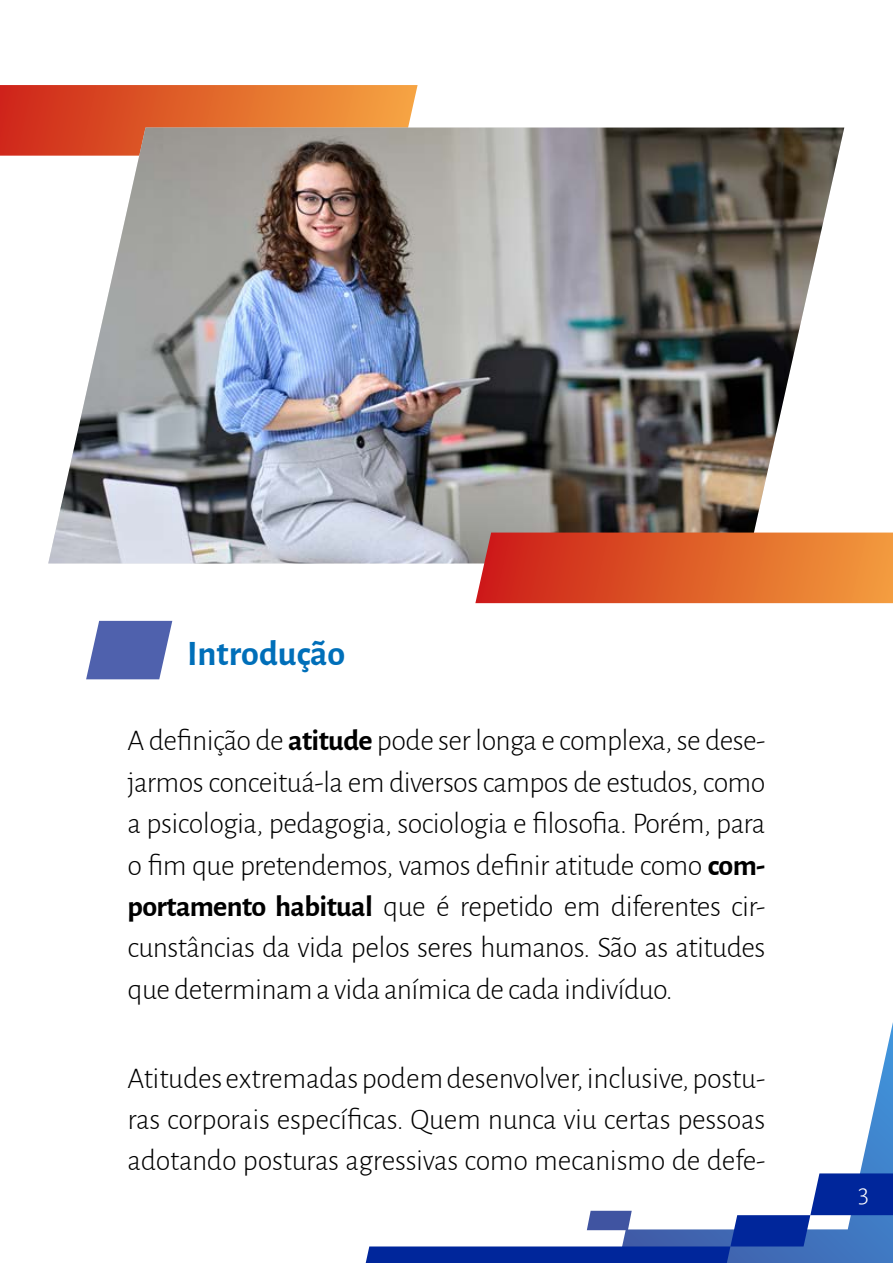
<style>
.page{position:relative;width:893px;height:1263px;background:#fff}
.page>*{position:absolute;margin:0;border:0;box-sizing:border-box;transform-origin:0 0}
.t1{font:700 36px "Alegreya Sans";color:#006fb9}
.t2{font:300 30px/41.4px "Alegreya Sans";letter-spacing:-.02em;color:#000;text-align:justify}
.t3{font:300 27px "Alegreya Sans";color:#fff}
.s1{font-weight:700}
</style>
<div class="page">
<svg style="left:860px;top:1022px;width:33px;height:151px"></svg>
<svg style="left:366px;top:1173px;width:527px;height:90px"></svg>
<svg style="left:0;top:85px;width:418px;height:71px;background:#e0642e"></svg>
<img style="left:48px;top:128px;width:796px;height:435px">
<svg style="left:475px;top:532px;width:418px;height:71px;background:#dd5f2c"></svg>
<svg style="left:86px;top:621px;width:86px;height:58px;background:#6978b9"></svg>
<p class="t1" style="left:187px;top:626px;width:160px">Introdução</p>
<p class="t2" style="left:128px;top:719px;width:639px">A definição de <span class="s1">atitude</span> pode ser longa e complexa, se dese&shy;jarmos conceituá-la em diversos campos de estudos, como a psicologia, pedagogia, sociologia e filosofia. Porém, para o fim que pretendemos, vamos definir atitude como <span class="s1">com&shy;portamento habitual</span> que é repetido em diferentes cir&shy;cunstâncias da vida pelos seres humanos. São as atitudes que determinam a vida anímica de cada indivíduo.</p>
<p class="t2" style="left:128px;top:1056px;width:639px">Atitudes extremadas podem desenvolver, inclusive, postu&shy;ras corporais específicas. Quem nunca viu certas pessoas adotando posturas agressivas como mecanismo de defe-</p>
<p class="t3" style="left:858px;top:1175px;width:12px">3</p>
</div>
